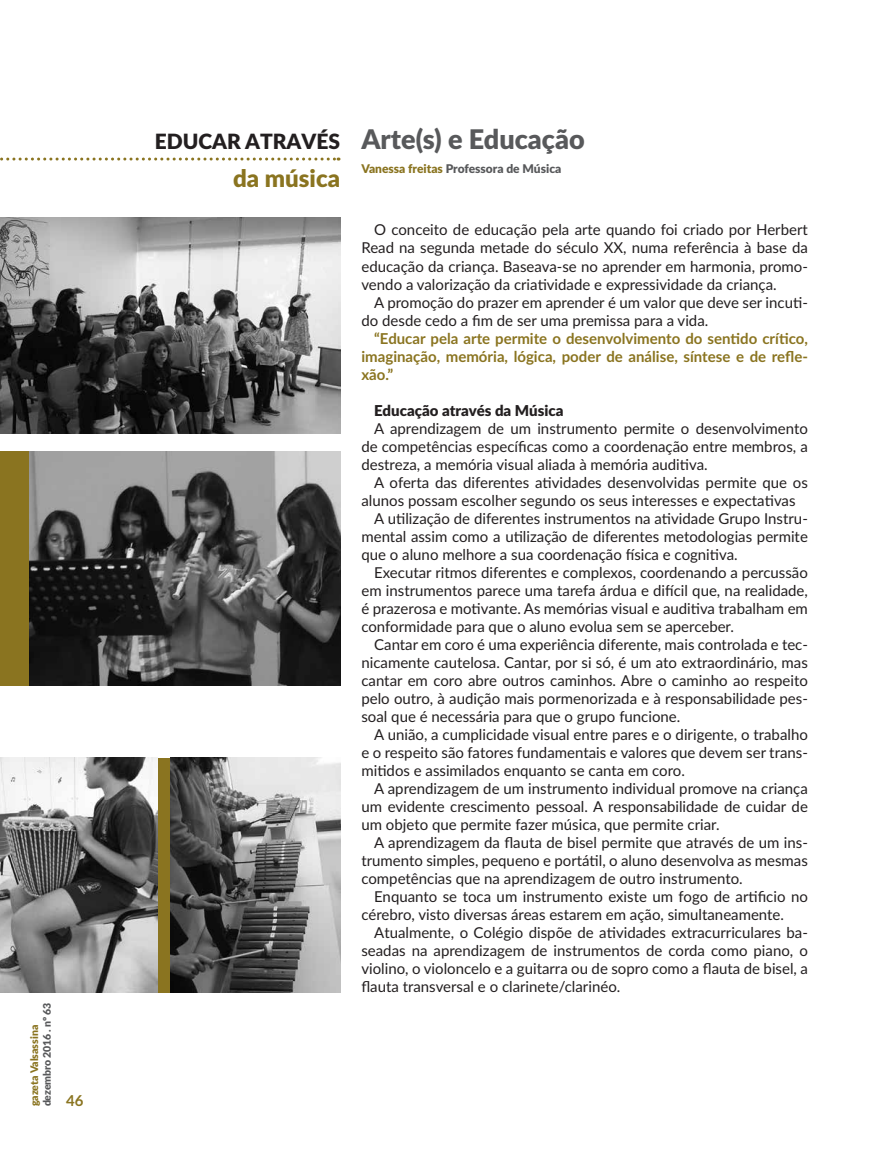
<style>
.page{position:relative;width:893px;height:1149px;background:#fff}
.page>*{position:absolute;margin:0;border:0;box-sizing:border-box;transform-origin:0 0}
.t1{font:900 27px "Lato";color:#58595b}
.t2{font:900 24px "Lato";color:#8a7420}
.t3{font:900 21px "Lato";color:#231f20}
.t4{font:15px/18px "Lato";color:#231f20;text-align:justify}
.t5{font:700 15px/18px "Lato";color:#8a7420;text-align:justify}
.t6{font:900 15px "Lato";color:#231f20}
.t7{font:900 12px "Lato";color:#58595b}
.t8{font:900 10.5px "Lato";letter-spacing:-.01em;color:#58595b}
.t9{font:900 10.5px "Lato";color:#8a7420}
.s1{color:#8a7420}
</style>
<div class="page">
<div style="left:0;top:451px;width:69px;height:234px;background:#8a7420"></div>
<div style="left:147px;top:757px;width:29px;height:234px;background:#8a7420"></div>
<svg style="left:0;top:157px;width:339px;height:3px"></svg>
<img style="left:0;top:757px;width:157px;height:234px">
<img style="left:30px;top:451px;width:310px;height:234px">
<img style="left:170px;top:757px;width:170px;height:234px">
<img style="left:0;top:217px;width:340px;height:216px">
<p class="t8" style="left:39px;top:1106px;width:105px;rotate:-90deg">dezembro 2016 . nº 63</p>
<p class="t9" style="left:26px;top:1106px;width:83px;rotate:-90deg">gazeta Valsassina</p>
<p class="t5" style="left:66px;top:1090px;width:19px">46</p>
<h3 class="t3" style="left:155px;top:126px;width:147px">educar atravé</h3>
<h3 class="t3" style="left:329px;top:126px;width:13px">s</h3>
<h2 class="t2" style="left:233px;top:160px;width:108px">da música</h2>
<h1 class="t1" style="left:361px;top:119px;width:225px">Arte(s) e Educação</h1>
<p class="t7" style="left:361px;top:159px;width:201px"><span class="s1">Vanessa freitas</span> Professora de Música</p>
<p class="t4" style="left:361px;top:220px;width:448px;text-indent:13px">O conceito de educação pela arte quando foi criado por Herbert Read na segunda metade do século XX, numa referência à base da educação da criança. Baseava-se no aprender em harmonia, promo&shy;vendo a valorização da criatividade e expressividade da criança.</p>
<p class="t4" style="left:361px;top:292px;width:448px;text-indent:13px">A promoção do prazer em aprender é um valor que deve ser incuti&shy;do desde cedo a fim de ser uma premissa para a vida.</p>
<p class="t5" style="left:361px;top:328px;width:448px;text-indent:13px">“Educar pela arte permite o desenvolvimento do sentido crítico, imaginação, memória, lógica, poder de análise, síntese e de refle&shy;xão.”</p>
<p class="t6" style="left:374px;top:399px;width:191px">Educação através da Música</p>
<p class="t4" style="left:361px;top:418px;width:448px;text-indent:13px">A aprendizagem de um instrumento permite o desenvolvimento de competências específicas como a coordenação entre membros, a destreza, a memória visual aliada à memória auditiva.</p>
<p class="t4" style="left:374px;top:472px;width:435px">A oferta das diferentes atividades desenvolvidas permite que os</p>
<p class="t4" style="left:361px;top:490px;width:436px">alunos possam escolher segundo os seus interesses e expectativas</p>
<p class="t4" style="left:374px;top:508px;width:435px">A utilização de diferentes instrumentos na atividade Grupo Instru-</p>
<p class="t4" style="left:361px;top:526px;width:448px">mental assim como a utilização de diferentes metodologias permite</p>
<p class="t4" style="left:361px;top:544px;width:378px">que o aluno melhore a sua coordenação física e cognitiva.</p>
<p class="t4" style="left:374px;top:562px;width:435px">Executar ritmos diferentes e complexos, coordenando a percussão</p>
<p class="t4" style="left:361px;top:580px;width:448px">em instrumentos parece uma tarefa árdua e difícil que, na realidade,</p>
<p class="t4" style="left:361px;top:598px;width:448px">é prazerosa e motivante. As memórias visual e auditiva trabalham em</p>
<p class="t4" style="left:361px;top:616px;width:374px">conformidade para que o aluno evolua sem se aperceber.</p>
<p class="t4" style="left:374px;top:634px;width:435px">Cantar em coro é uma experiência diferente, mais controlada e tec-</p>
<p class="t4" style="left:361px;top:652px;width:448px">nicamente cautelosa. Cantar, por si só, é um ato extraordinário, mas</p>
<p class="t4" style="left:361px;top:670px;width:448px">cantar em coro abre outros caminhos. Abre o caminho ao respeito</p>
<p class="t4" style="left:361px;top:688px;width:448px">pelo outro, à audição mais pormenorizada e à responsabilidade pes-</p>
<p class="t4" style="left:361px;top:706px;width:320px">soal que é necessária para que o grupo funcione.</p>
<p class="t4" style="left:374px;top:724px;width:435px">A união, a cumplicidade visual entre pares e o dirigente, o trabalho</p>
<p class="t4" style="left:361px;top:742px;width:448px">e o respeito são fatores fundamentais e valores que devem ser trans-</p>
<p class="t4" style="left:361px;top:760px;width:325px">mitidos e assimilados enquanto se canta em coro.</p>
<p class="t4" style="left:374px;top:778px;width:435px">A aprendizagem de um instrumento individual promove na criança</p>
<p class="t4" style="left:361px;top:796px;width:448px">um evidente crescimento pessoal. A responsabilidade de cuidar de</p>
<p class="t4" style="left:361px;top:814px;width:360px">um objeto que permite fazer música, que permite criar.</p>
<p class="t4" style="left:374px;top:832px;width:435px">A aprendizagem da flauta de bisel permite que através de um ins-</p>
<p class="t4" style="left:361px;top:850px;width:448px">trumento simples, pequeno e portátil, o aluno desenvolva as mesmas</p>
<p class="t4" style="left:361px;top:868px;width:383px">competências que na aprendizagem de outro instrumento.</p>
<p class="t4" style="left:374px;top:886px;width:435px">Enquanto se toca um instrumento existe um fogo de artificio no</p>
<p class="t4" style="left:361px;top:904px;width:424px">cérebro, visto diversas áreas estarem em ação, simultaneamente.</p>
<p class="t4" style="left:374px;top:922px;width:435px">Atualmente, o Colégio dispõe de atividades extracurriculares ba-</p>
<p class="t4" style="left:361px;top:940px;width:448px">seadas na aprendizagem de instrumentos de corda como piano, o</p>
<p class="t4" style="left:361px;top:958px;width:448px">violino, o violoncelo e a guitarra ou de sopro como a flauta de bisel, a</p>
<p class="t4" style="left:361px;top:976px;width:260px">flauta transversal e o clarinete/clarinéo.</p>
</div>
